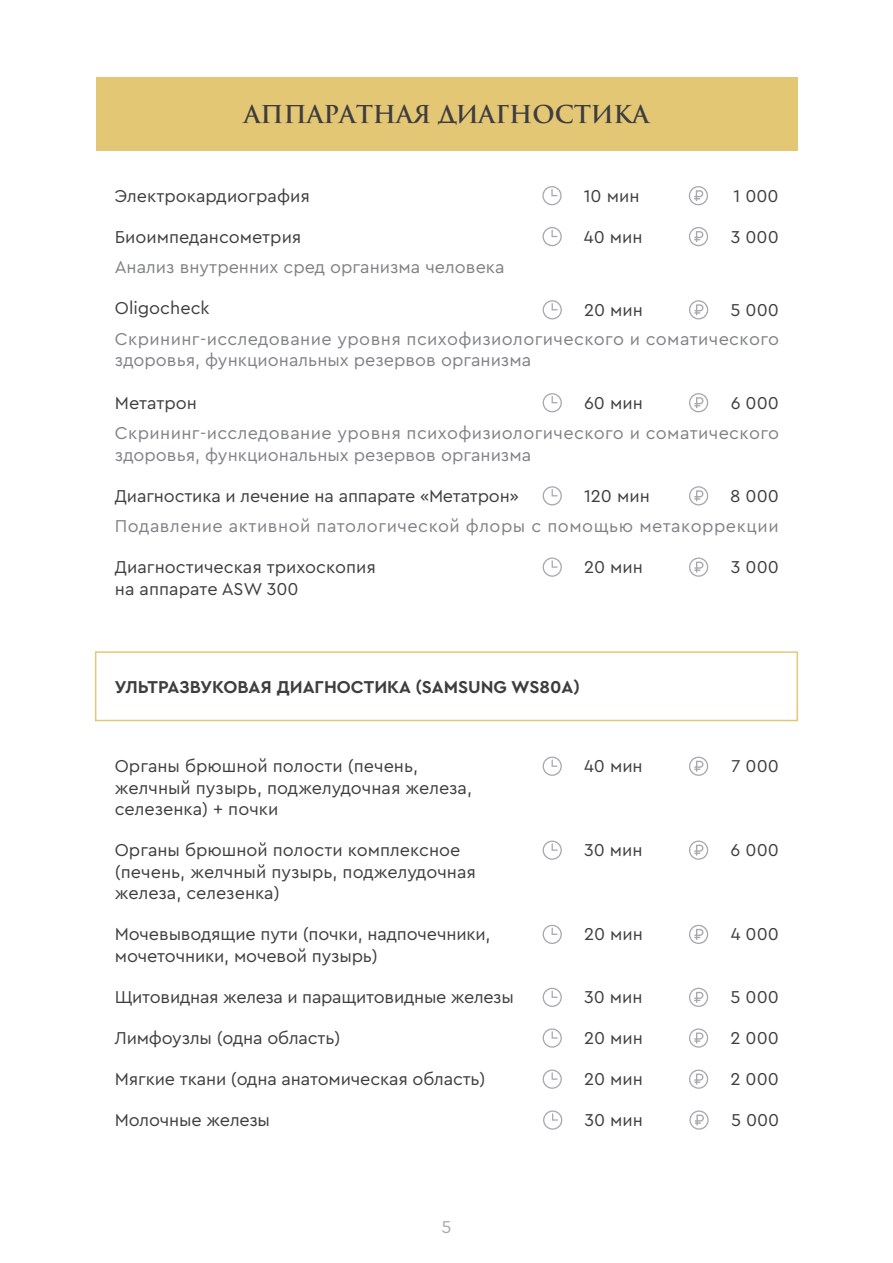
<style>
.page{position:relative;width:893px;height:1263px;background:#fff}
.page>*{position:absolute;margin:0;border:0;box-sizing:border-box;transform-origin:0 0}
.t1{font:600 24px "Trajan Pro 3";color:#3e3e3f}
.t2{font:18px/21.6px "Cera Pro";color:#3e3e3f}
.t3{font:18px/21.6px "Cera Pro";letter-spacing:.02em;color:#808285}
.t4{font:700 18px "Cera Pro";color:#3e3e3f}
.t5{font:18px "Cera Pro";color:#808285}
.t6{font:18px "Cera Pro";color:#a8a9ad}
</style>
<div class="page">
<div style="left:96px;top:77px;width:701px;height:73px;background:#e4c775"></div>
<svg style="left:542px;top:227px;width:20px;height:19px"></svg>
<svg style="left:689px;top:227px;width:19px;height:19px"></svg>
<svg style="left:542px;top:186px;width:20px;height:19px"></svg>
<svg style="left:689px;top:186px;width:19px;height:19px"></svg>
<svg style="left:543px;top:300px;width:19px;height:19px"></svg>
<svg style="left:689px;top:300px;width:20px;height:19px"></svg>
<svg style="left:543px;top:393px;width:19px;height:19px"></svg>
<svg style="left:689px;top:393px;width:20px;height:19px"></svg>
<svg style="left:543px;top:1028px;width:19px;height:20px"></svg>
<svg style="left:689px;top:1028px;width:19px;height:20px"></svg>
<svg style="left:543px;top:1069px;width:19px;height:20px"></svg>
<svg style="left:689px;top:1069px;width:19px;height:20px"></svg>
<div style="left:95px;top:651px;width:703px;height:70px;border:2px solid #e4c775"></div>
<svg style="left:543px;top:756px;width:19px;height:20px"></svg>
<svg style="left:689px;top:756px;width:19px;height:20px"></svg>
<svg style="left:543px;top:840px;width:19px;height:20px"></svg>
<svg style="left:689px;top:840px;width:19px;height:20px"></svg>
<svg style="left:543px;top:924px;width:19px;height:20px"></svg>
<svg style="left:689px;top:924px;width:19px;height:20px"></svg>
<svg style="left:543px;top:987px;width:19px;height:20px"></svg>
<svg style="left:689px;top:987px;width:19px;height:20px"></svg>
<svg style="left:543px;top:486px;width:19px;height:19px"></svg>
<svg style="left:689px;top:486px;width:20px;height:19px"></svg>
<svg style="left:543px;top:557px;width:19px;height:20px"></svg>
<svg style="left:689px;top:557px;width:20px;height:20px"></svg>
<svg style="left:543px;top:1110px;width:20px;height:20px"></svg>
<svg style="left:689px;top:1110px;width:20px;height:20px"></svg>
<h1 class="t1" style="left:244px;top:97px;width:407px">АППАРАТНАЯ ДИАГНОСТИКА</h1>
<p class="t2" style="left:115px;top:184px;width:197px">Электрокардиография</p>
<p class="t2" style="left:584px;top:184px;width:57px">10 мин</p>
<p class="t2" style="left:733px;top:184px;width:47px">1 000</p>
<p class="t2" style="left:115px;top:225px;width:188px">Биоимпедансометрия</p>
<p class="t5" style="left:115px;top:255px;width:391px">Анализ внутренних сред организма человека</p>
<p class="t2" style="left:584px;top:225px;width:60px">40 мин</p>
<p class="t2" style="left:731px;top:225px;width:49px">3 000</p>
<p class="t2" style="left:115px;top:296px;width:96px">Oligocheck</p>
<p class="t3" style="left:115px;top:327px;width:666px">Скрининг-исследование уровня психофизиологического и соматического здоровья, функциональных резервов организма</p>
<p class="t2" style="left:584px;top:298px;width:60px">20 мин</p>
<p class="t2" style="left:731px;top:298px;width:50px">5 000</p>
<p class="t2" style="left:115px;top:391px;width:84px">Метатрон</p>
<p class="t3" style="left:115px;top:422px;width:666px">Скрининг-исследование уровня психофизиологического и соматического здоровья, функциональных резервов организма</p>
<p class="t2" style="left:584px;top:391px;width:60px">60 мин</p>
<p class="t2" style="left:731px;top:391px;width:50px">6 000</p>
<p class="t2" style="left:115px;top:484px;width:405px">Диагностика и лечение на аппарате «Метатрон»</p>
<p class="t3" style="left:115px;top:515px;width:665px">Подавление активной патологической флоры с помощью метакоррекции</p>
<p class="t2" style="left:584px;top:484px;width:67px">120 мин</p>
<p class="t2" style="left:730px;top:484px;width:50px">8 000</p>
<p class="t2" style="left:115px;top:555px;width:262px">Диагностическая трихоскопия на аппарате ASW 300</p>
<p class="t2" style="left:584px;top:555px;width:60px">20 мин</p>
<p class="t2" style="left:731px;top:555px;width:49px">3 000</p>
<p class="t4" style="left:115px;top:674px;width:467px">УЛЬТРАЗВУКОВАЯ ДИАГНОСТИКА (SAMSUNG WS80A)</p>
<p class="t2" style="left:115px;top:755px;width:359px">Органы брюшной полости (печень, желчный пузырь, поджелудочная железа, селезенка) + почки</p>
<p class="t2" style="left:584px;top:755px;width:60px">40 мин</p>
<p class="t2" style="left:731px;top:755px;width:49px">7 000</p>
<p class="t2" style="left:115px;top:838px;width:363px">Органы брюшной полости комплексное (печень, желчный пузырь, поджелудочная железа, селезенка)</p>
<p class="t2" style="left:584px;top:838px;width:60px">30 мин</p>
<p class="t2" style="left:731px;top:838px;width:50px">6 000</p>
<p class="t2" style="left:115px;top:923px;width:377px">Мочевыводящие пути (почки, надпочечники, мочеточники, мочевой пузырь)</p>
<p class="t2" style="left:584px;top:923px;width:60px">20 мин</p>
<p class="t2" style="left:731px;top:923px;width:50px">4 000</p>
<p class="t2" style="left:115px;top:986px;width:400px">Щитовидная железа и паращитовидные железы</p>
<p class="t2" style="left:584px;top:986px;width:60px">30 мин</p>
<p class="t2" style="left:731px;top:986px;width:50px">5 000</p>
<p class="t2" style="left:115px;top:1026px;width:227px">Лимфоузлы (одна область)</p>
<p class="t2" style="left:584px;top:1026px;width:60px">20 мин</p>
<p class="t2" style="left:730px;top:1026px;width:50px">2 000</p>
<p class="t2" style="left:115px;top:1067px;width:372px">Мягкие ткани (одна анатомическая область)</p>
<p class="t2" style="left:584px;top:1067px;width:60px">20 мин</p>
<p class="t2" style="left:730px;top:1067px;width:50px">2 000</p>
<p class="t2" style="left:115px;top:1108px;width:157px">Молочные железы</p>
<p class="t2" style="left:584px;top:1108px;width:60px">30 мин</p>
<p class="t2" style="left:731px;top:1108px;width:50px">5 000</p>
<p class="t6" style="left:441px;top:1215px;width:11px">5</p>
</div>
